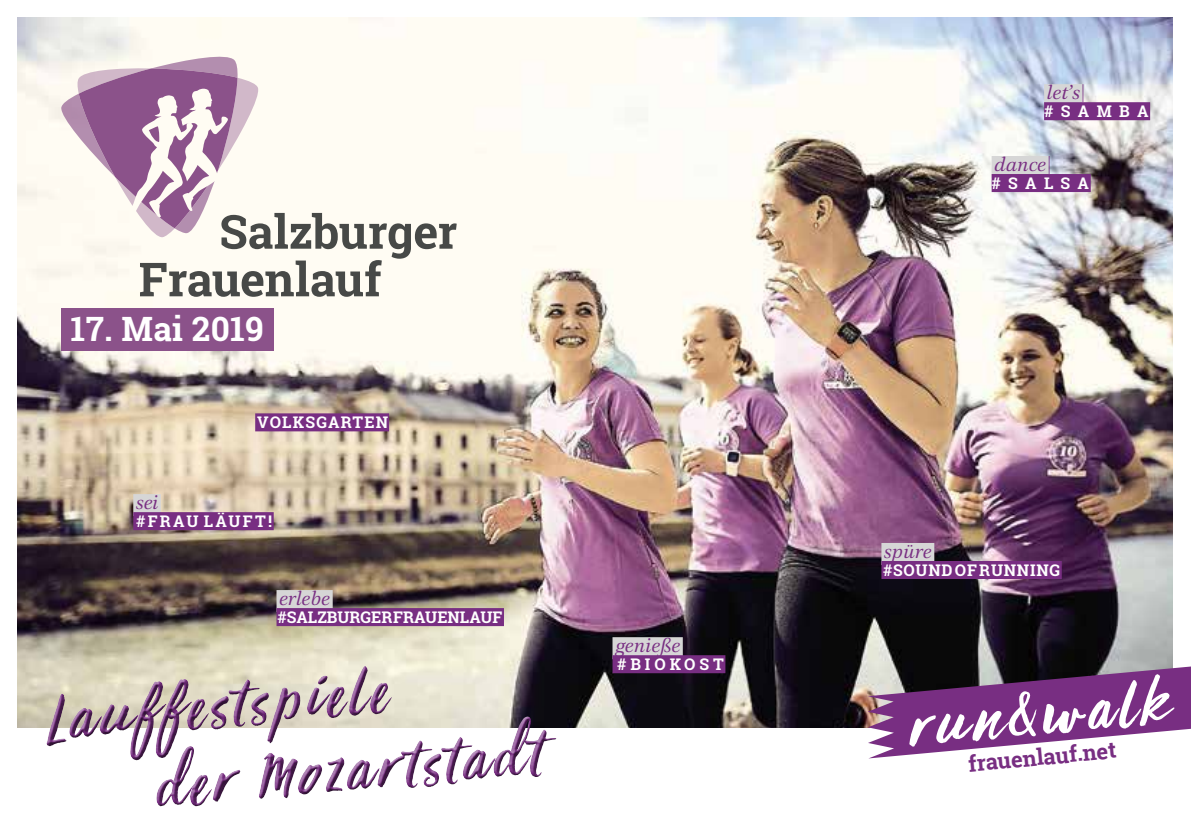
<style>
.page{position:relative;width:1191px;height:840px;background:#fff}
.page>*{position:absolute;margin:0;border:0;box-sizing:border-box;transform-origin:0 0}
.t1{font:72px "Viva Beautiful Pro B";color:#fff}
.t2{font:700 33.4px "Roboto Slab";letter-spacing:.01em;color:#fff}
.t3{font:700 22px "Roboto Slab";color:#782e82}
.t4{font:italic 20px "Civita";color:#782e82}
.t5{font:700 16px "Roboto Slab";letter-spacing:.06em;color:#fff}
.t6{font:700 16px "Roboto Slab";color:#fff}
.t7{font:700 16px "Roboto Slab";letter-spacing:.14em;color:#fff}
.t8{font:700 16px "Roboto Slab";letter-spacing:.245em;color:#fff}
</style>
<div class="page">
<img style="left:17px;top:18px;width:1156px;height:709px">
<div style="left:255px;top:413px;width:134px;height:18px;background:#782e82"></div>
<div style="left:276px;top:589px;width:57px;height:22px;background:#d6d6d6"></div>
<div style="left:276px;top:607px;width:228px;height:18px;background:#782e82"></div>
<div style="left:612px;top:636px;width:71px;height:22px;background:#d6d6d6"></div>
<div style="left:612px;top:654px;width:113px;height:18px;background:#782e82"></div>
<div style="left:881px;top:542px;width:53px;height:22px;background:#d6d6d6"></div>
<div style="left:881px;top:560px;width:180px;height:18px;background:#782e82"></div>
<div style="left:133px;top:494px;width:28px;height:22px;background:#d6d6d6"></div>
<div style="left:133px;top:512px;width:141px;height:18px;background:#782e82"></div>
<div style="left:1044px;top:84px;width:38px;height:22px;background:#d6d6d6"></div>
<svg style="left:1082px;top:84px;width:1px;height:18px"></svg>
<div style="left:1044px;top:102px;width:106px;height:18px;background:#782e82"></div>
<div style="left:991px;top:156px;width:57px;height:22px;background:#d6d6d6"></div>
<svg style="left:1048px;top:156px;width:1px;height:18px"></svg>
<div style="left:991px;top:174px;width:99px;height:18px;background:#782e82"></div>
<div style="left:41px;top:660px;width:519px;height:152px;background:#000;opacity:.75"></div>
<svg style="left:867px;top:664px;width:324px;height:95px"></svg>
<svg style="left:61px;top:57px;width:396px;height:239px"></svg>
<div style="left:61px;top:308px;width:213px;height:42px;background:#8b528a"></div>
<h2 class="t2" style="left:71px;top:306px;width:195px">17. Mai 2019</h2>
<p class="t5" style="left:257px;top:411px;width:133px">VOLKSGARTEN</p>
<p class="t4" style="left:136px;top:489px;width:24px">sei</p>
<p class="t7" style="left:136px;top:510px;width:137px">#FRAU LÄUFT!</p>
<p class="t4" style="left:279px;top:585px;width:53px">erlebe</p>
<p class="t6" style="left:277px;top:606px;width:226px">#SALZBURGER FRAUENLAUF</p>
<p class="t4" style="left:615px;top:632px;width:67px">genieße</p>
<p class="t8" style="left:617px;top:653px;width:108px">#BIOKOST</p>
<p class="t4" style="left:1046px;top:79px;width:35px">let’s</p>
<p class="t5" style="left:1044px;top:100px;width:106px">#SAMBA</p>
<p class="t4" style="left:994px;top:151px;width:54px">dance</p>
<p class="t5" style="left:991px;top:172px;width:99px">#SALSA</p>
<p class="t4" style="left:884px;top:538px;width:49px">spüre</p>
<p class="t5" style="left:883px;top:559px;width:179px">#SOUND OF RUNNING</p>
<h1 class="t1" style="left:905px;top:676px;width:260px;rotate:-5deg">run&amp;walk</h1>
<h3 class="t3" style="left:967px;top:747px;width:150px;rotate:-5deg">frauenlauf.net</h3>
</div>
